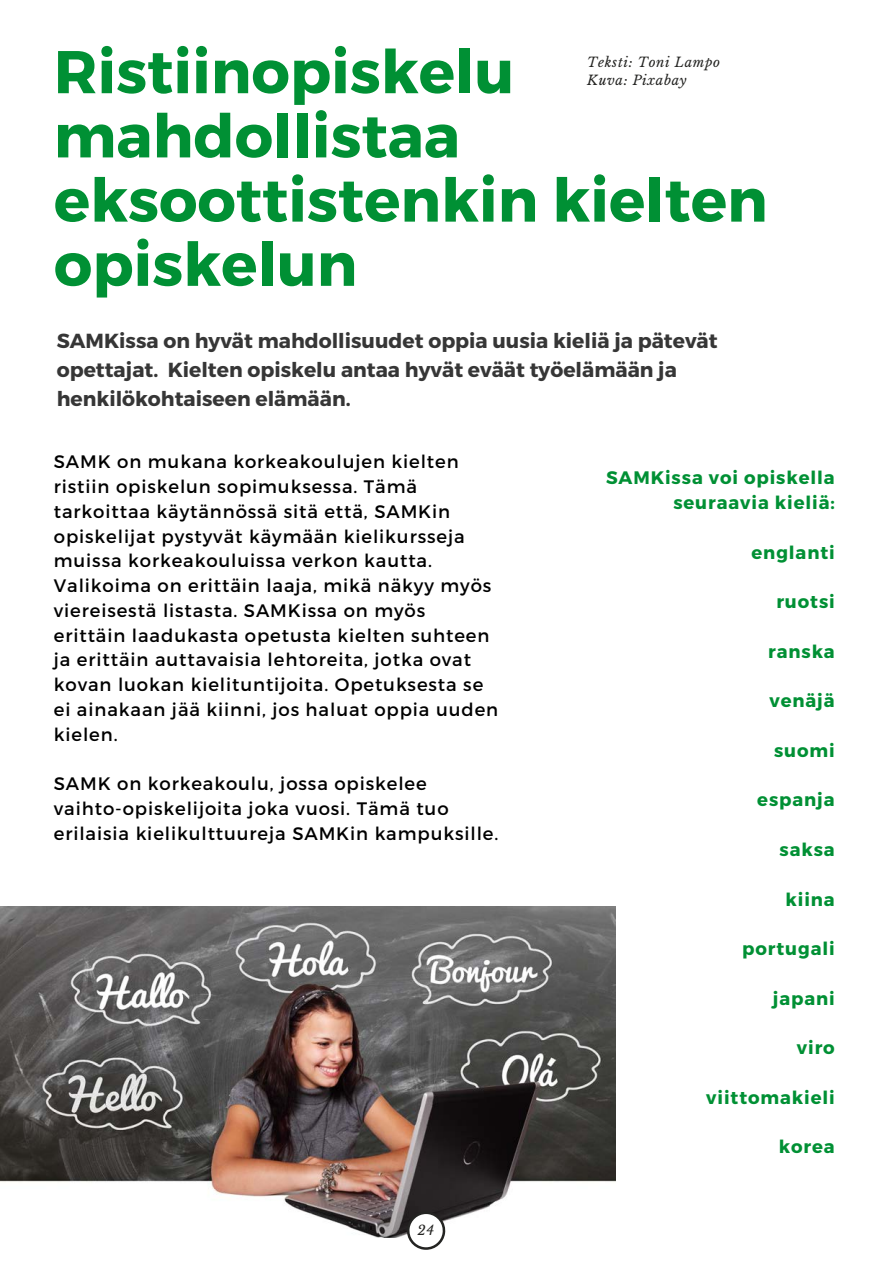
<style>
.page{position:relative;width:894px;height:1264px;background:#fff}
.page>*{position:absolute;margin:0;border:0;box-sizing:border-box;transform-origin:0 0}
.t1{font:700 60.15px/64.2px "Montserrat";color:#009034}
.t2{font:700 20.4px/29.2px "Montserrat";color:#363636}
.t3{font:18px/24.8px "Montserrat";letter-spacing:.05em;color:#000}
.t4{font:700 18px/24.8px "Montserrat";letter-spacing:.05em;color:#009034;text-align:right}
.t5{font:italic 13.2px "Libre Baskerville";letter-spacing:.05em;color:#242422}
</style>
<div class="page">
<img style="left:0;top:906px;width:615px;height:331px">
<svg style="left:407px;top:1211px;width:38px;height:38px"></svg>
<h1 class="t1" style="left:54px;top:37px;width:462px">Ristiinopiskelu</h1>
<p class="t5" style="left:587px;top:54px;width:134px">Teksti: Toni Lampo</p>
<p class="t5" style="left:587px;top:72px;width:101px">Kuva: Pixabay</p>
<h1 class="t1" style="left:54px;top:101px;width:715px">mahdollistaa eksoottistenkin kielten opiskelun</h1>
<p class="t2" style="left:57px;top:325px;width:662px">SAMKissa on hyvät mahdollisuudet oppia uusia kieliä ja pätevät opettajat. Kielten opiskelu antaa hyvät eväät työelämään ja henkilökohtaiseen elämään.</p>
<p class="t3" style="left:54px;top:448px;width:445px">SAMK on mukana korkeakoulujen kielten ristiin opiskelun sopimuksessa. Tämä tarkoittaa käytännössä sitä että, SAMKin opiskelijat pystyvät käymään kielikursseja muissa korkeakouluissa verkon kautta.<br>Valikoima on erittäin laaja, mikä näkyy myös viereisestä listasta. SAMKissa on myös erittäin laadukasta opetusta kielten suhteen ja erittäin auttavaisia lehtoreita, jotka ovat kovan luokan kielituntijoita. Opetuksesta se ei ainakaan jää kiinni, jos haluat oppia uuden kielen.</p>
<p class="t3" style="left:54px;top:770px;width:446px">SAMK on korkeakoulu, jossa opiskelee vaihto-opiskelijoita joka vuosi. Tämä tuo erilaisia kielikulttuureja SAMKin kampuksille.</p>
<p class="t5" style="left:417px;top:1221px;width:18px">24</p>
<p class="t4" style="left:606px;top:464px;width:230px">SAMKissa voi opiskella seuraavia kieliä:</p>
<p class="t4" style="left:751px;top:539px;width:85px">englanti</p>
<p class="t4" style="left:776px;top:588px;width:60px">ruotsi</p>
<p class="t4" style="left:767px;top:638px;width:68px">ranska</p>
<p class="t4" style="left:769px;top:687px;width:67px">venäjä</p>
<p class="t4" style="left:773px;top:737px;width:62px">suomi</p>
<p class="t4" style="left:757px;top:786px;width:79px">espanja</p>
<p class="t4" style="left:779px;top:836px;width:57px">saksa</p>
<p class="t4" style="left:785px;top:885px;width:51px">kiina</p>
<p class="t4" style="left:742px;top:935px;width:94px">portugali</p>
<p class="t4" style="left:772px;top:985px;width:64px">japani</p>
<p class="t4" style="left:796px;top:1034px;width:39px">viro</p>
<p class="t4" style="left:706px;top:1084px;width:130px">viittomakieli</p>
<p class="t4" style="left:778px;top:1133px;width:57px">korea</p>
</div>
